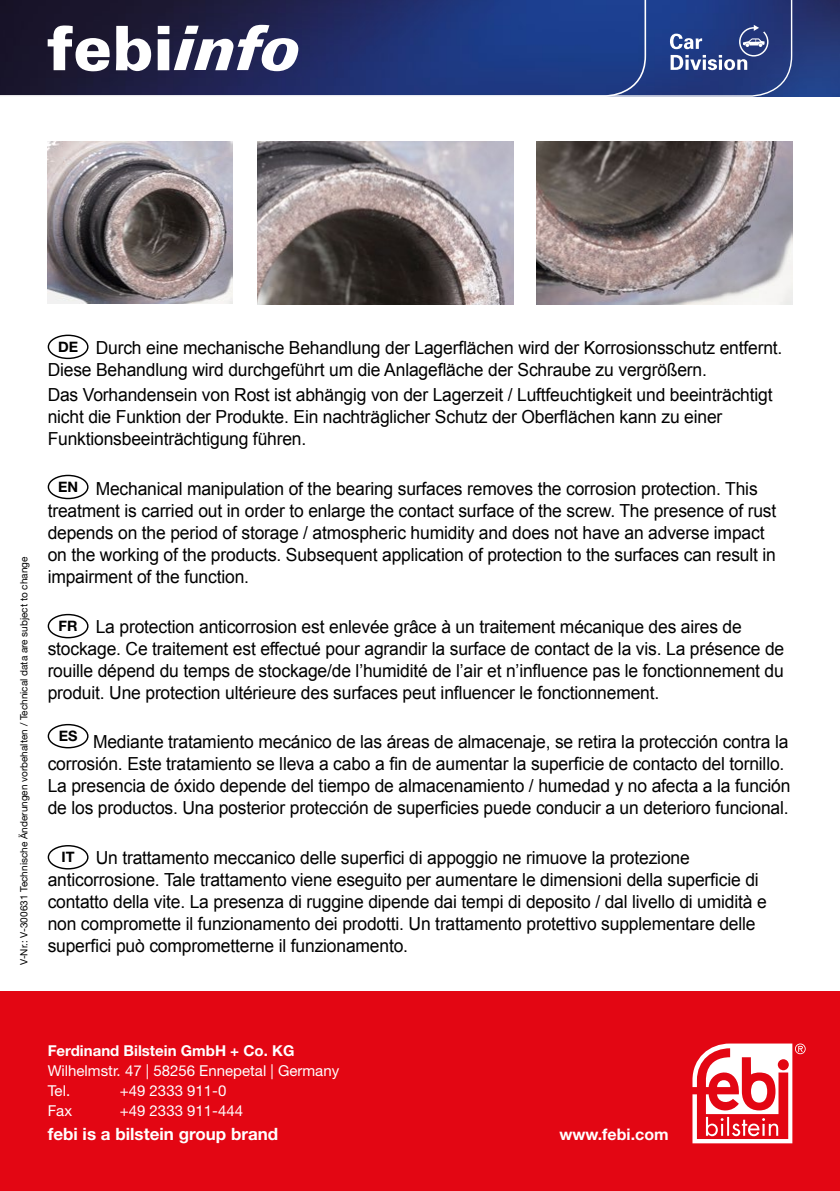
<style>
.page{position:relative;width:840px;height:1191px;background:#fff}
.page>*{position:absolute;margin:0;border:0;box-sizing:border-box;transform-origin:0 0}
.t1{font:18px/22px "Arial";letter-spacing:-.01em;color:#000}
.t2{font:700 17px "Helvetica Neue LT Std";color:#fff}
.t3{font:700 16px "Helvetica Neue LT Std";color:#fff}
.t4{font:15px/20px "Helvetica Neue LT Std";color:#fff}
.t5{font:700 15px "Helvetica Neue LT Std";color:#fff}
.t6{font:10px "Helvetica Neue LT Std";color:#000}
.s1{font-family:"Helvetica Neue LT Std";font-weight:700;font-size:14.4px}
</style>
<div class="page">
<img style="left:792px;top:0;width:47px;height:96px">
<svg style="left:646px;top:0;width:146px;height:97px"></svg>
<svg style="left:0;top:0;width:646px;height:97px"></svg>
<svg style="left:669px;top:25px;width:99px;height:45px"></svg>
<div style="left:0;top:991px;width:839px;height:200px;background:#e30613"></div>
<svg style="left:692px;top:1043px;width:113px;height:100px"></svg>
<div style="left:48px;top:334px;width:40px;height:25px;border:1px solid #000;border-radius:50%"></div>
<div style="left:48px;top:475px;width:40px;height:24px;border:1px solid #000;border-radius:50%"></div>
<div style="left:48px;top:614px;width:40px;height:24px;border:1px solid #000;border-radius:50%"></div>
<div style="left:48px;top:724px;width:40px;height:24px;border:1px solid #000;border-radius:50%"></div>
<div style="left:48px;top:845px;width:40px;height:24px;border:1px solid #000;border-radius:50%"></div>
<svg style="left:48px;top:25px;width:250px;height:46px"></svg>
<img style="left:48px;top:142px;width:184px;height:162px">
<img style="left:536px;top:142px;width:255px;height:163px">
<img style="left:257px;top:142px;width:256px;height:163px">
<p class="t6" style="left:18px;top:965px;width:410px;rotate:-90deg">V-Nr.: V-300631 Technische Änderungen vorbehalten / Technical data are subject to change</p>
<p class="t1" style="left:48px;top:337px;width:735px;text-indent:10px"><span class="s1">DE</span> Durch eine mechanische Behandlung der Lagerflächen wird der Korrosionsschutz entfernt.<br>Diese Behandlung wird durchgeführt um die Anlagefläche der Schraube zu vergrößern.</p>
<p class="t1" style="left:48px;top:384px;width:726px">Das Vorhandensein von Rost ist abhängig von der Lagerzeit / Luftfeuchtigkeit und beeinträchtigt nicht die Funktion der Produkte. Ein nachträglicher Schutz der Oberflächen kann zu einer<br>Funktionsbeeinträchtigung führen.</p>
<p class="t1" style="left:48px;top:478px;width:729px;text-indent:10px"><sup>EN</sup> Mechanical manipulation of the bearing surfaces removes the corrosion protection. This treatment is carried out in order to enlarge the contact surface of the screw. The presence of rust depends on the period of storage / atmospheric humidity and does not have an adverse impact on the working of the products. Subsequent application of protection to the surfaces can result in impairment of the function.</p>
<p class="t1" style="left:48px;top:615px;width:737px;text-indent:11px"><span class="s1">FR</span> La protection anticorrosion est enlevée grâce à un traitement mécanique des aires de stockage. Ce traitement est effectué pour agrandir la surface de contact de la vis. La présence de rouille dépend du temps de stockage/de l’humidité de l’air et n’influence pas le fonctionnement du produit. Une protection ultérieure des surfaces peut influencer le fonctionnement.</p>
<p class="t1" style="left:48px;top:731px;width:743px;text-align:center"><sup>ES</sup> Mediante tratamiento mecánico de las áreas de almacenaje, se retira la protección contra la corrosión. Este tratamiento se lleva a cabo a fin de aumentar la superficie de contacto del tornillo.<br>La presencia de óxido depende del tiempo de almacenamiento / humedad y no afecta a la función de los productos. Una posterior protección de superficies puede conducir a un deterioro funcional.</p>
<p class="t1" style="left:48px;top:847px;width:720px;text-indent:14px"><span class="s1">IT</span> Un trattamento meccanico delle superfici di appoggio ne rimuove la protezione anticorrosione. Tale trattamento viene eseguito per aumentare le dimensioni della superficie di contatto della vite. La presenza di ruggine dipende dai tempi di deposito / dal livello di umidità e non compromette il funzionamento dei prodotti. Un trattamento protettivo supplementare delle superfici può comprometterne il funzionamento.</p>
<p class="t5" style="left:48px;top:1041px;width:248px">Ferdinand Bilstein GmbH + Co. KG</p>
<p class="t4" style="left:48px;top:1060px;width:293px">Wilhelmstr. 47 | 58256 Ennepetal | Germany<br>Tel.</p>
<p class="t4" style="left:120px;top:1080px;width:108px">+49 2333 911-0</p>
<p class="t4" style="left:48px;top:1100px;width:26px">Fax</p>
<p class="t4" style="left:120px;top:1100px;width:125px">+49 2333 911-444</p>
<p class="t2" style="left:48px;top:1123px;width:232px">febi is a bilstein group brand</p>
<p class="t3" style="left:559px;top:1124px;width:110px">www.febi.com</p>
</div>
